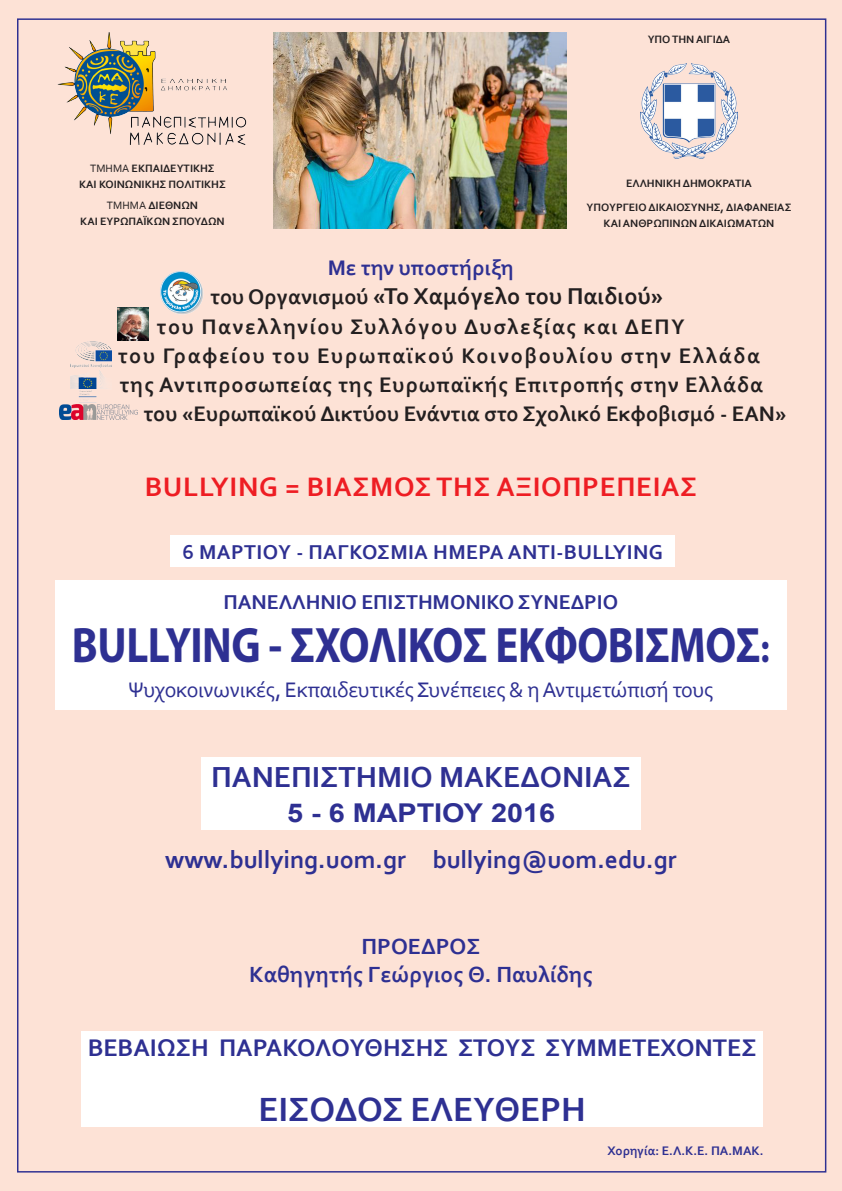
<style>
.page{position:relative;width:842px;height:1191px;background:#fde2d6}
.page>*{position:absolute;margin:0;border:0;box-sizing:border-box;transform-origin:0 0}
.t1{font:700 50px "Myriad Pro";letter-spacing:-.01em;color:#2e3092;scale:.86 1}
.t2{font:700 35.2px "Corbel";color:#2e3092}
.t3{font:700 30.4px "Corbel";color:#2e3092}
.t4{font:700 28px "Corbel";letter-spacing:.025em;color:#ee1d23}
.t5{font:700 25.9px "Arial";color:#2e3092;scale:1.11 1}
.t6{font:700 25.6px "Corbel";color:#2e3092}
.t7{font:700 25.2px "Corbel";color:#2e3092}
.t8{font:700 24px "Corbel";color:#231f20}
.t9{font:700 23px/27.6px "Corbel";color:#2e3092;text-align:center}
.t10{font:700 22.1px "Corbel";letter-spacing:.07em;color:#231f20}
.t11{font:700 22.1px "Corbel";color:#231f20}
.t12{font:700 22.1px "Corbel";letter-spacing:.04em;color:#231f20}
.t13{font:700 22.1px "Corbel";color:#2e3092}
.t14{font:22px "Corbel";letter-spacing:-.02em;color:#2e3092}
.t15{font:700 21px "Corbel";letter-spacing:.02em;color:#2e3092}
.t16{font:700 21px "Corbel";color:#2e3092}
.t17{font:700 13px "Corbel";color:#2e3092}
.t18{font:700 11.2px/16px "Corbel";color:#231f20;text-align:center}
.s1{font-weight:400}
.s2{font-size:22.1px}
.s3{font-size:41px}
</style>
<div class="page">
<div style="left:81px;top:1031px;width:682px;height:95px;background:#fff"></div>
<img style="left:273px;top:32px;width:294px;height:197px">
<img style="left:57px;top:32px;width:190px;height:113px">
<img style="left:641px;top:63px;width:97px;height:95px">
<div style="left:171px;top:535px;width:504px;height:32px;background:#fff"></div>
<div style="left:55px;top:580px;width:732px;height:130px;background:#fff"></div>
<div style="left:201px;top:757px;width:440px;height:72px;background:#fff"></div>
<img style="left:59px;top:404px;width:78px;height:15px">
<img style="left:160px;top:271px;width:43px;height:44px">
<img style="left:71px;top:370px;width:33px;height:33px">
<img style="left:70px;top:341px;width:41px;height:26px">
<img style="left:117px;top:307px;width:32px;height:34px">
<p class="t18" style="left:79px;top:160px;width:148px"><span class="s1">ΤΜΗΜΑ</span> ΕΚΠΑΙΔΕΥΤΙΚΗΣ<br>ΚΑΙ ΚΟΙΝΩΝΙΚΗΣ ΠΟΛΙΤΙΚΗΣ</p>
<p class="t18" style="left:80px;top:197px;width:146px"><span class="s1">ΤΜΗΜΑ</span> ΔΙΕΘΝΩΝ<br>ΚΑΙ ΕΥΡΩΠΑΪΚΩΝ ΣΠΟΥΔΩΝ</p>
<p class="t18" style="left:648px;top:31px;width:84px">ΥΠΟ ΤΗΝ ΑΙΓΙΔΑ</p>
<p class="t18" style="left:587px;top:171px;width:206px;line-height:24px">ΕΛΛΗΝΙΚΗ ΔΗΜΟΚΡΑΤΙΑ<br>ΥΠΟΥΡΓΕΙΟ ΔΙΚΑΙΟΣΥΝΗΣ, ΔΙΑΦΑΝΕΙΑΣ</p>
<p class="t18" style="left:604px;top:215px;width:172px">ΚΑΙ ΑΝΘΡΩΠΙΝΩΝ ΔΙΚΑΙΩΜΑΤΩΝ</p>
<h3 class="t13" style="left:328px;top:254px;width:188px">Με την υποστήριξη</h3>
<h3 class="t8" style="left:211px;top:282px;width:454px"><span class="s2">του Οργανισμού</span> «Το Χαμόγελο του Παιδιού»</h3>
<h3 class="t10" style="left:157px;top:312px;width:529px">του Πανελληνίου Συλλόγου Δυσλεξίας και ΔΕΠΥ</h3>
<h3 class="t10" style="left:118px;top:341px;width:643px">του Γραφείου του Ευρωπαϊκού Κοινοβουλίου στην Ελλάδα</h3>
<h3 class="t12" style="left:120px;top:370px;width:645px">της Αντιπροσωπείας της Ευρωπαϊκής Επιτροπής στην Ελλάδα</h3>
<h3 class="t11" style="left:144px;top:399px;width:644px">του «Ευρωπαϊκού Δικτύου Ενάντια στο Σχολικό Εκφοβισμό - ΕΑΝ»</h3>
<h3 class="t4" style="left:145px;top:469px;width:554px">BULLYING = ΒΙΑΣΜΟΣ ΤΗΣ ΑΞΙΟΠΡΕΠΕΙΑΣ</h3>
<h3 class="t15" style="left:182px;top:539px;width:482px">6 ΜΑΡΤΙΟΥ - ΠΑΓΚΟΣΜΙΑ ΗΜΕΡΑ ANTI-BULLYING</h3>
<h3 class="t16" style="left:223px;top:589px;width:396px">ΠΑΝΕΛΛΗΝΙΟ ΕΠΙΣΤΗΜΟΝΙΚΟ ΣΥΝΕΔΡΙΟ</h3>
<h1 class="t1" style="left:72px;top:612px;width:813px">BULLYING - ΣΧΟΛΙΚΟΣ ΕΚΦΟΒΙΣΜΟΣ<span class="s3">:</span></h1>
<h3 class="t14" style="left:128px;top:676px;width:587px">Ψυχοκοινωνικές, Εκπαιδευτικές Συνέπειες &amp; η Αντιμετώπισή τους</h3>
<h3 class="t3" style="left:211px;top:758px;width:421px">ΠΑΝΕΠΙΣΤΗΜΙΟ ΜΑΚΕΔΟΝΙΑΣ</h3>
<h3 class="t5" style="left:287px;top:794px;width:243px">5 - 6 ΜΑΡΤΙΟΥ 2016</h3>
<h3 class="t6" style="left:165px;top:843px;width:513px">www.bullying.uom.gr bullying@uom.edu.gr</h3>
<h3 class="t9" style="left:249px;top:932px;width:345px">ΠΡΟΕΔΡΟΣ<br>Καθηγητής Γεώργιος Θ. Παυλίδης</h3>
<h3 class="t7" style="left:88px;top:1032px;width:670px">ΒΕΒΑΙΩΣΗ ΠΑΡΑΚΟΛΟΥΘΗΣΗΣ ΣΤΟΥΣ ΣΥΜΜΕΤΕΧΟΝΤΕΣ</h3>
<h2 class="t2" style="left:259px;top:1087px;width:329px">ΕΙΣΟΔΟΣ ΕΛΕΥΘΕΡΗ</h2>
<p class="t17" style="left:607px;top:1142px;width:158px">Χορηγία: Ε.Λ.Κ.Ε. ΠΑ.ΜΑΚ.</p>
</div>
